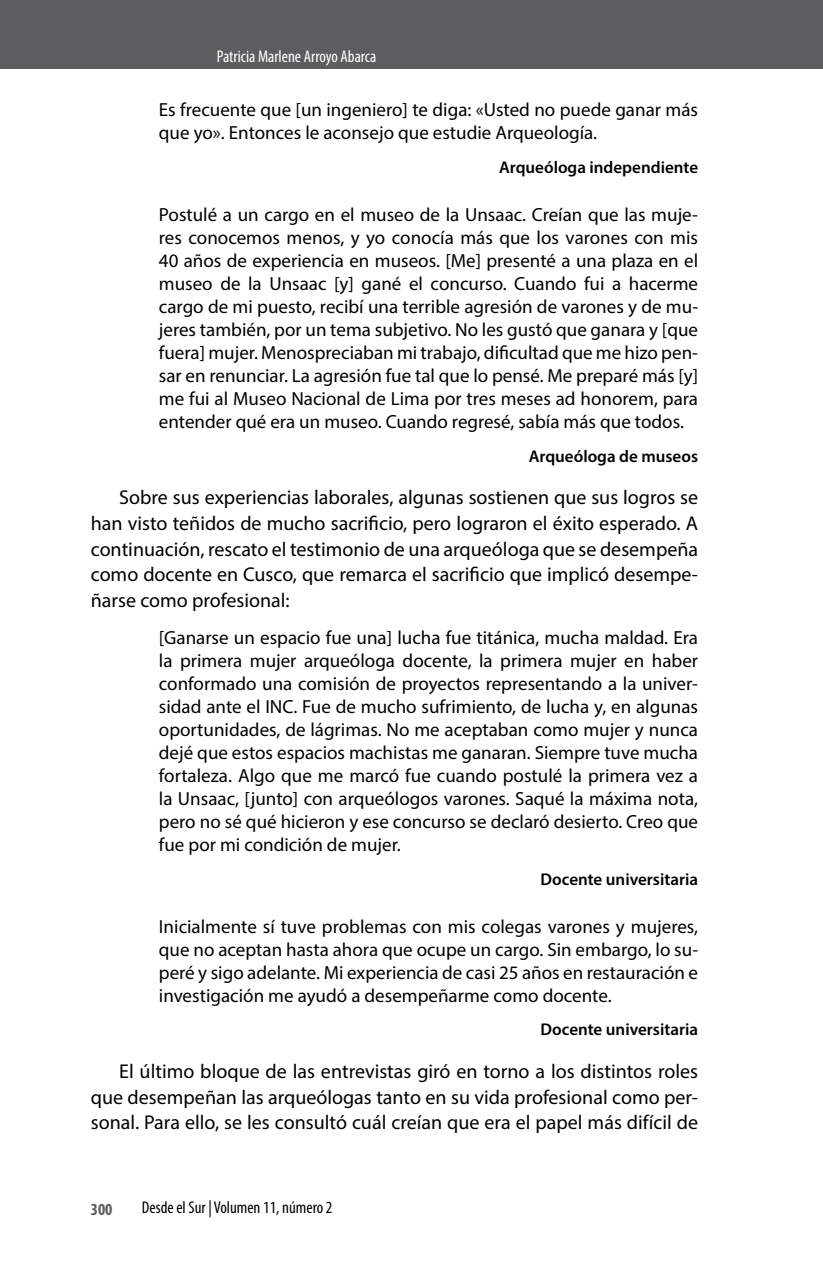
<style>
.page{position:relative;width:823px;height:1265px;background:#fff}
.page>*{position:absolute;margin:0;border:0;box-sizing:border-box;transform-origin:0 0}
.t1{font:20px/25.6px "Myriad Pro";color:#000;text-align:justify}
.t2{font:19px/23px "Myriad Pro";color:#000;text-align:justify}
.t3{font:600 17px "Myriad Pro";color:#000}
.t4{font:condensed 17px "Myriad Pro";color:#000}
.t5{font:condensed 17px "Myriad Pro";color:#fff}
.t6{font:700 condensed 17px "Myriad Pro";color:#5d5d60}
</style>
<div class="page">
<div style="left:0;top:0;width:822px;height:68px;background:#5d5d60"></div>
<p class="t5" style="left:217px;top:46px;width:161px">Patricia Marlene Arroyo Abarca</p>
<p class="t2" style="left:159px;top:98px;width:540px">Es frecuente que [un ingeniero] te diga: «Usted no puede ganar más que yo». Entonces le aconsejo que estudie Arqueología.</p>
<p class="t3" style="left:498px;top:156px;width:200px">Arqueóloga independiente</p>
<p class="t2" style="left:159px;top:203px;width:540px">Postulé a un cargo en el museo de la Unsaac. Creían que las muje&shy;res conocemos menos, y yo conocía más que los varones con mis 40 años de experiencia en museos. [Me] presenté a una plaza en el museo de la Unsaac [y] gané el concurso. Cuando fui a hacerme cargo de mi puesto, recibí una terrible agresión de varones y de mu&shy;jeres también, por un tema subjetivo. No les gustó que ganara y [que fuera] mujer. Menospreciaban mi trabajo, dificultad que me hizo pen&shy;sar en renunciar. La agresión fue tal que lo pensé. Me preparé más [y] me fui al Museo Nacional de Lima por tres meses ad honorem, para entender qué era un museo. Cuando regresé, sabía más que todos.</p>
<p class="t3" style="left:528px;top:445px;width:171px">Arqueóloga de museos</p>
<p class="t1" style="left:91px;top:484px;width:608px;text-indent:28px">Sobre sus experiencias laborales, algunas sostienen que sus logros se han visto teñidos de mucho sacrificio, pero lograron el éxito esperado. A continuación, rescato el testimonio de una arqueóloga que se desempeña como docente en Cusco, que remarca el sacrificio que implicó desempe&shy;ñarse como profesional:</p>
<p class="t2" style="left:159px;top:625px;width:540px">[Ganarse un espacio fue una] lucha fue titánica, mucha maldad. Era la primera mujer arqueóloga docente, la primera mujer en haber conformado una comisión de proyectos representando a la univer&shy;sidad ante el INC. Fue de mucho sufrimiento, de lucha y, en algunas oportunidades, de lágrimas. No me aceptaban como mujer y nunca dejé que estos espacios machistas me ganaran. Siempre tuve mucha fortaleza. Algo que me marcó fue cuando postulé la primera vez a la Unsaac, [junto] con arqueólogos varones. Saqué la máxima nota, pero no sé qué hicieron y ese concurso se declaró desierto. Creo que fue por mi condición de mujer.</p>
<p class="t3" style="left:540px;top:867px;width:159px">Docente universitaria</p>
<p class="t2" style="left:159px;top:914px;width:540px">Inicialmente sí tuve problemas con mis colegas varones y mujeres, que no aceptan hasta ahora que ocupe un cargo. Sin embargo, lo su&shy;peré y sigo adelante. Mi experiencia de casi 25 años en restauración e investigación me ayudó a desempeñarme como docente.</p>
<p class="t3" style="left:540px;top:1018px;width:159px">Docente universitaria</p>
<p class="t1" style="left:91px;top:1058px;width:608px;text-indent:28px">El último bloque de las entrevistas giró en torno a los distintos roles que desempeñan las arqueólogas tanto en su vida profesional como per&shy;sonal. Para ello, se les consultó cuál creían que era el papel más difícil de</p>
<p class="t6" style="left:91px;top:1198px;width:23px">300</p>
<p class="t4" style="left:142px;top:1196px;width:192px">Desde el Sur | Volumen 11, número 2</p>
</div>
